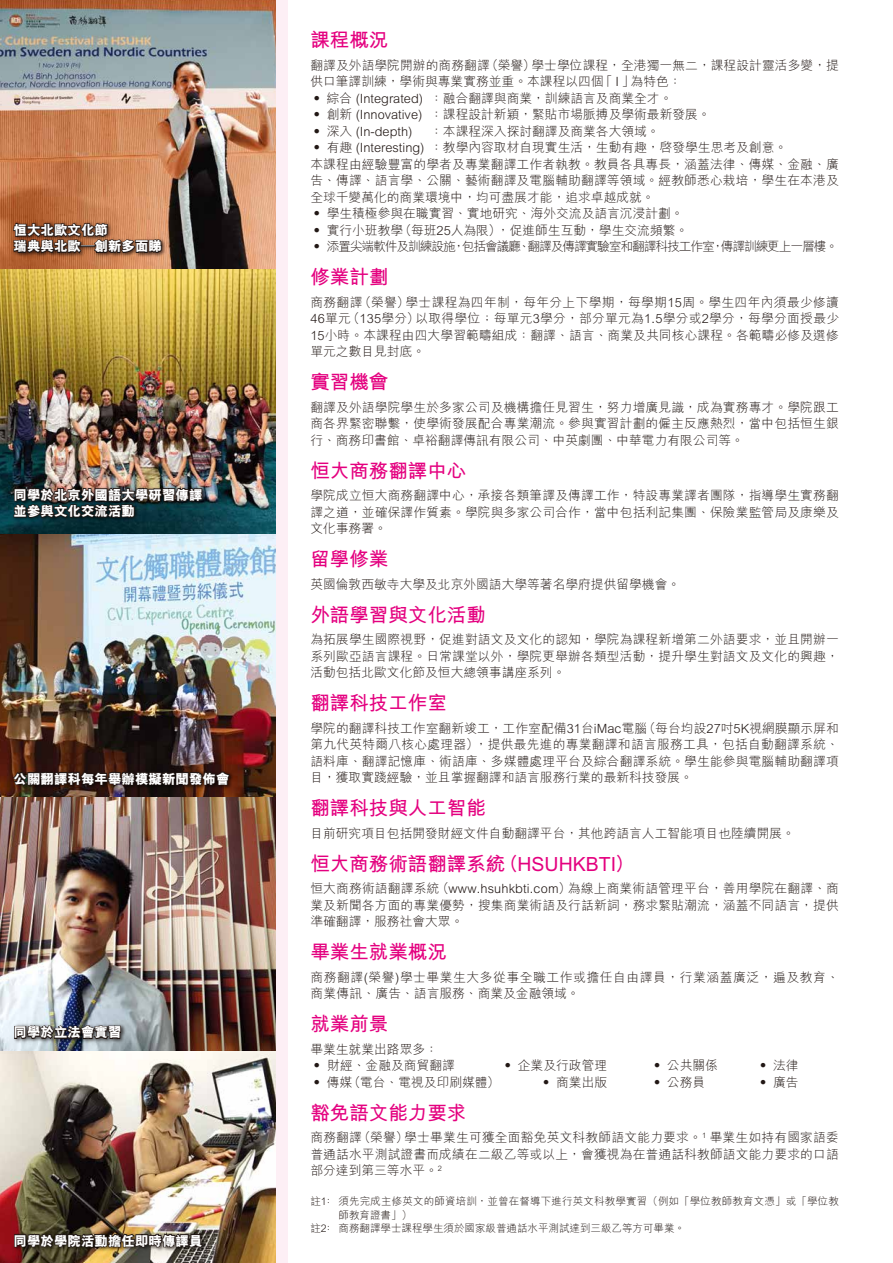
<style>
.page{position:relative;width:893px;height:1263px;background:#fff}
.page>*{position:absolute;margin:0;border:0;box-sizing:border-box;transform-origin:0 0}
.t1{font:700 19.5px "M Hei HK";color:#e4007f}
.t2{font:800 13.5px/16.2px "M Hei HK";color:#fff}
.t3{font:300 12.75px/16.5px "M Hei HK";color:#221815;text-align:justify}
.t4{font:300 12.75px/16.5px "M Hei HK";letter-spacing:.045em;color:#221815}
.t5{font:300 10.5px "M Hei HK";color:#221815}
</style>
<div class="page">
<img style="left:0;top:0;width:276px;height:1263px">
<div style="left:276px;top:0;width:11px;height:1263px;background:#fdeff5"></div>
<img style="left:10px;top:220px;width:161px;height:43px">
<svg style="left:12px;top:215px;width:151px;height:108px;background:#b38a45"></svg>
<img style="left:10px;top:484px;width:201px;height:45px">
<img style="left:11px;top:484px;width:192px;height:40px">
<img style="left:10px;top:767px;width:228px;height:29px">
<img style="left:11px;top:768px;width:225px;height:87px">
<img style="left:10px;top:1021px;width:120px;height:28px">
<svg style="left:13px;top:1024px;width:109px;height:17px;background:#434041"></svg>
<img style="left:10px;top:1229px;width:201px;height:29px">
<img style="left:13px;top:1226px;width:192px;height:26px">
<p class="t2" style="left:13px;top:222px;width:150px">恒大北歐文化節<br>瑞典與北歐─創新多面睇</p>
<p class="t2" style="left:13px;top:487px;width:190px">同學於北京外國語大學研習傳譯並參與文化交流活動</p>
<p class="t2" style="left:13px;top:771px;width:217px">公關翻譯科每年舉辦模擬新聞發佈會</p>
<p class="t2" style="left:13px;top:1024px;width:109px">同學於立法會實習</p>
<p class="t2" style="left:13px;top:1233px;width:190px">同學於學院活動擔任即時傳譯員</p>
<h1 class="t1" style="left:310px;top:26px;width:79px">課程概況</h1>
<p class="t3" style="left:310px;top:56px;width:530px;text-align:left">翻譯及外語學院開辦的商務翻譯（榮譽）學士學位課程，全港獨一無二，課程設計靈活多變，提供口筆譯訓練，學術與專業實務並重。本課程以四個「 I 」為特色：<br>‧ 綜合 (Integrated) ：融合翻譯與商業，訓練語言及商業全才。<br>‧ 創新 (Innovative) ：課程設計新穎，緊貼市場脈搏及學術最新發展。<br>‧ 深入 (In-depth)</p>
<p class="t3" style="left:310px;top:122px;width:530px;text-align:left;text-indent:120px">：本課程深入探討翻譯及商業各大領域。<br>‧ 有趣 (Interesting) ：教學內容取材自現實生活，生動有趣，啓發學生思考及創意。<br>本課程由經驗豐富的學者及專業翻譯工作者執教。教員各具專長，涵蓋法律、傳媒、金融、廣告、傳譯、語言學、公關、藝術翻譯及電腦輔助翻譯等領域。經教師悉心栽培，學生在本港及全球千變萬化的商業環境中，均可盡展才能，追求卓越成就。<br>‧ 學生積極參與在職實習、實地研究、海外交流及語言沉浸計劃。<br>‧ 實行小班教學（每班25人為限），促進師生互動，學生交流頻繁。<br>‧ 添置尖端軟件及訓練設施，包括會議廳、翻譯及傳譯實驗室和翻譯科技工作室，傳譯訓練更上一層樓。</p>
<h1 class="t1" style="left:310px;top:263px;width:79px">修業計劃</h1>
<p class="t3" style="left:310px;top:293px;width:530px">商務翻譯（榮譽）學士課程為四年制，每年分上下學期，每學期15周。學生四年內須最少修讀46單元（135學分）以取得學位；每單元3學分，部分單元為1.5學分或2學分，每學分面授最少15小時。本課程由四大學習範疇組成：翻譯、語言、商業及共同核心課程。各範疇必修及選修單元之數目見封底。</p>
<h1 class="t1" style="left:310px;top:368px;width:79px">實習機會</h1>
<p class="t3" style="left:310px;top:398px;width:530px">翻譯及外語學院學生於多家公司及機構擔任見習生，努力增廣見識，成為實務專才。學院跟工商各界緊密聯繫，使學術發展配合專業潮流。參與實習計劃的僱主反應熱烈，當中包括恒生銀行、商務印書館、卓裕翻譯傳訊有限公司、中英劇團、中華電力有限公司等。</p>
<h1 class="t1" style="left:310px;top:456px;width:158px">恒大商務翻譯中心</h1>
<p class="t3" style="left:310px;top:487px;width:530px">學院成立恒大商務翻譯中心，承接各類筆譯及傳譯工作，特設專業譯者團隊，指導學生實務翻譯之道，並確保譯作質素。學院與多家公司合作，當中包括利記集團、保險業監管局及康樂及文化事務署。</p>
<h1 class="t1" style="left:310px;top:545px;width:79px">留學修業</h1>
<p class="t3" style="left:310px;top:575px;width:371px">英國倫敦西敏寺大學及北京外國語大學等著名學府提供留學機會。</p>
<h1 class="t1" style="left:310px;top:600px;width:177px">外語學習與文化活動</h1>
<p class="t3" style="left:310px;top:631px;width:530px">為拓展學生國際視野，促進對語文及文化的認知，學院為課程新增第二外語要求，並且開辦一系列歐亞語言課程。日常課堂以外，學院更舉辦各類型活動，提升學生對語文及文化的興趣，活動包括北歐文化節及恒大總領事講座系列。</p>
<h1 class="t1" style="left:310px;top:689px;width:138px">翻譯科技工作室</h1>
<p class="t3" style="left:310px;top:719px;width:530px">學院的翻譯科技工作室翻新竣工，工作室配備31台iMac電腦（每台均設27吋5K視網膜顯示屏和第九代英特爾八核心處理器），提供最先進的專業翻譯和語言服務工具，包括自動翻譯系統、語料庫、翻譯記憶庫、術語庫、多媒體處理平台及綜合翻譯系統。學生能參與電腦輔助翻譯項目，獲取實踐經驗，並且掌握翻譯和語言服務行業的最新科技發展。</p>
<h1 class="t1" style="left:310px;top:794px;width:177px">翻譯科技與人工智能</h1>
<p class="t3" style="left:310px;top:824px;width:486px">目前研究項目包括開發財經文件自動翻譯平台，其他跨語言人工智能項目也陸續開展。</p>
<h1 class="t1" style="left:310px;top:849px;width:325px">恒大商務術語翻譯系統（HSUHKBTI）</h1>
<p class="t3" style="left:310px;top:880px;width:530px">恒大商務術語翻譯系統（www.hsuhkbti.com）為線上商業術語管理平台，善用學院在翻譯、商業及新聞各方面的專業優勢，搜集商業術語及行話新詞，務求緊貼潮流，涵蓋不同語言，提供準確翻譯，服務社會大眾。</p>
<h1 class="t1" style="left:310px;top:938px;width:138px">畢業生就業概況</h1>
<p class="t4" style="left:310px;top:968px;width:530px">商務翻譯(榮譽)學士畢業生大多從事全職工作或擔任自由譯員，行業涵蓋廣泛，遍及教育、商業傳訊、廣告、語言服務、商業及金融領域。</p>
<h1 class="t1" style="left:310px;top:1010px;width:79px">就業前景</h1>
<p class="t3" style="left:310px;top:1040px;width:146px">畢業生就業出路眾多：<br>‧ 財經、金融及商貿翻譯</p>
<p class="t3" style="left:502px;top:1057px;width:107px">‧ 企業及行政管理</p>
<p class="t3" style="left:651px;top:1057px;width:69px">‧ 公共關係</p>
<p class="t3" style="left:757px;top:1057px;width:43px">‧ 法律</p>
<p class="t3" style="left:310px;top:1073px;width:191px">‧ 傳媒（電台、電視及印刷媒體）</p>
<p class="t3" style="left:540px;top:1073px;width:69px">‧ 商業出版</p>
<p class="t3" style="left:651px;top:1073px;width:56px">‧ 公務員</p>
<p class="t3" style="left:757px;top:1073px;width:43px">‧ 廣告</p>
<h1 class="t1" style="left:310px;top:1098px;width:158px">豁免語文能力要求</h1>
<p class="t3" style="left:310px;top:1129px;width:530px">商務翻譯（榮譽）學士畢業生可獲全面豁免英文科教師語文能力要求。<sup>1</sup> 畢業生如持有國家語委普通話水平測試證書而成績在二級乙等或以上，會獲視為在普通話科教師語文能力要求的口語部分達到第三等水平。<sup>2</sup></p>
<p class="t5" style="left:310px;top:1194px;width:530px">註1﹕ 須先完成主修英文的師資培訓，並曾在督導下進行英文科教學實習（例如「學位教師教育文憑」或「學位教</p>
<p class="t5" style="left:339px;top:1207px;width:75px">師教育證書」）</p>
<p class="t5" style="left:310px;top:1221px;width:376px">註2﹕ 商務翻譯學士課程學生須於國家級普通話水平測試達到三級乙等方可畢業。</p>
</div>
